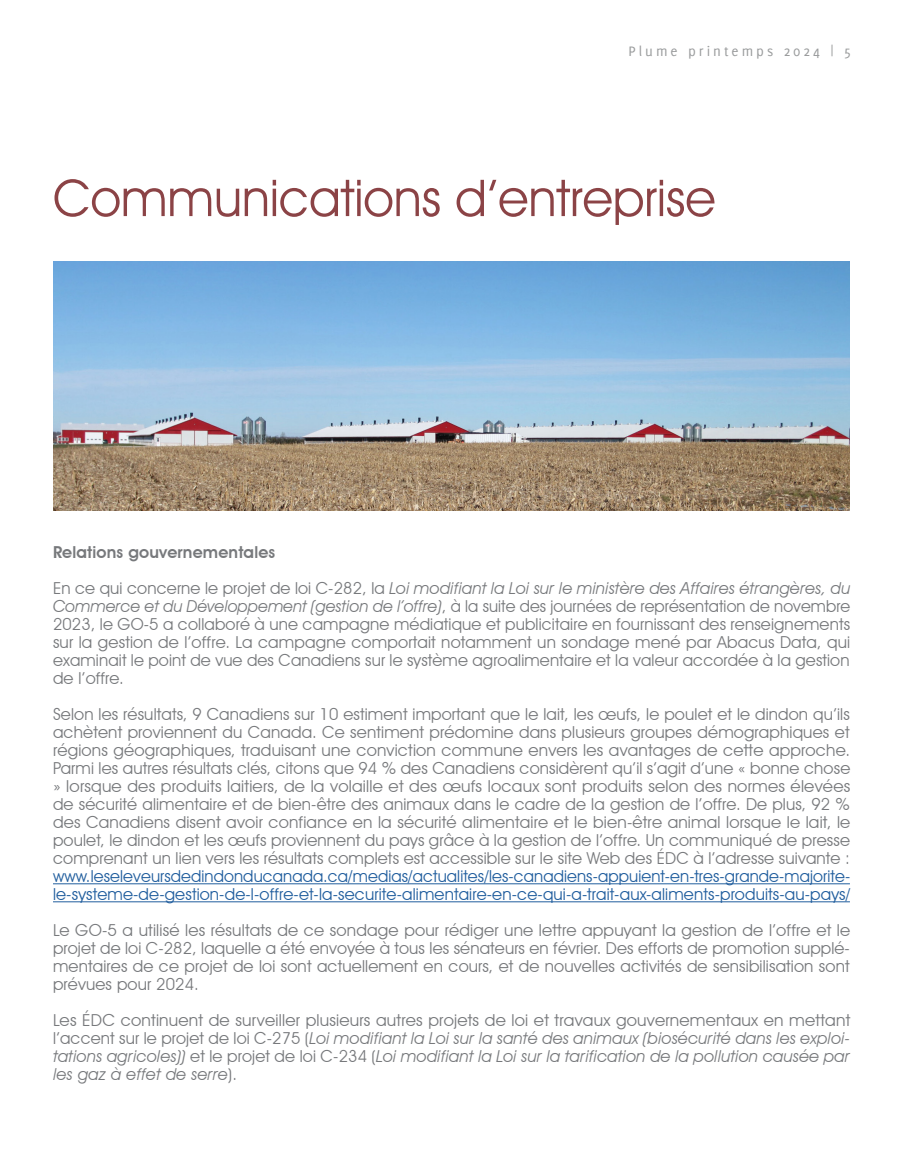
<style>
.page{position:relative;width:905px;height:1175px;background:#fff}
.page>*{position:absolute;margin:0;border:0;box-sizing:border-box;transform-origin:0 0}
.t1{font:51px "Avant Garde IT Cby BT";color:#6f1518}
.t2{font:16.5px/18px "Avant Garde IT Cby BT";letter-spacing:.01em;color:#77797c;text-align:justify}
.t3{font:italic 16.5px/18px "Avant Garde IT Cby BT";letter-spacing:.01em;color:#77797c}
.t4{font:16.5px/18px "Avant Garde IT Cby BT";letter-spacing:.01em;color:#215e9e}
.t5{font:15px "Delicious";letter-spacing:.2em;color:#999b9c}
.s1{font-weight:600;font-style:normal}
.s2{font-style:normal}
.s3{font-style:italic}
</style>
<div class="page">
<hr style="left:53px;top:883px;width:796px;height:1px;background:#215e9e">
<hr style="left:53px;top:901px;width:796px;height:1px;background:#215e9e">
<img style="left:54px;top:261px;width:795px;height:250px">
<p class="t5" style="left:628px;top:43px;width:224px">Plume printemps 2024 | 5</p>
<h1 class="t1" style="left:53px;top:167px;width:664px">Communications d’entreprise</h1>
<p class="t3" style="left:53px;top:534px;width:798px;line-height:36px"><span class="s1">Relations gouvernementales<br></span><span class="s2">En ce qui concerne le projet de loi C-282, la</span> Loi modifiant la Loi sur le ministère des Affaires étrangères, du</p>
<p class="t2" style="left:53px;top:597px;width:798px"><span class="s3">Commerce et du Développement (gestion de l’offre)</span>, à la suite des journées de représentation de novembre 2023, le GO-5 a collaboré à une campagne médiatique et publicitaire en fournissant des renseignements sur la gestion de l’offre. La campagne comportait notamment un sondage mené par Abacus Data, qui examinait le point de vue des Canadiens sur le système agroalimentaire et la valeur accordée à la gestion de l’offre.</p>
<p class="t2" style="left:53px;top:705px;width:798px">Selon les résultats, 9 Canadiens sur 10 estiment important que le lait, les œufs, le poulet et le dindon qu’ils achètent proviennent du Canada. Ce sentiment prédomine dans plusieurs groupes démographiques et régions géographiques, traduisant une conviction commune envers les avantages de cette approche.<br>Parmi les autres résultats clés, citons que 94 % des Canadiens considèrent qu’il s’agit d’une « bonne chose » lorsque des produits laitiers, de la volaille et des œufs locaux sont produits selon des normes élevées de sécurité alimentaire et de bien-être des animaux dans le cadre de la gestion de l’offre. De plus, 92 % des Canadiens disent avoir confiance en la sécurité alimentaire et le bien-être animal lorsque le lait, le poulet, le dindon et les œufs proviennent du pays grâce à la gestion de l’offre. Un communiqué de presse comprenant un lien vers les résultats complets est accessible sur le site Web des ÉDC à l’adresse suivante :</p>
<p class="t4" style="left:53px;top:867px;width:798px">www.leseleveursdedindonducanada.ca/medias/actualites/les-canadiens-appuient-en-tres-grande-majorite&shy;le-systeme-de-gestion-de-l-offre-et-la-securite-alimentaire-en-ce-qui-a-trait-aux-aliments-produits-au-pays/</p>
<p class="t2" style="left:53px;top:921px;width:798px">Le GO-5 a utilisé les résultats de ce sondage pour rédiger une lettre appuyant la gestion de l’offre et le projet de loi C-282, laquelle a été envoyée à tous les sénateurs en février. Des efforts de promotion supplé&shy;mentaires de ce projet de loi sont actuellement en cours, et de nouvelles activités de sensibilisation sont prévues pour 2024.</p>
<p class="t3" style="left:53px;top:1011px;width:798px;text-align:justify"><span class="s2">Les ÉDC continuent de surveiller plusieurs autres projets de loi et travaux gouvernementaux en mettant l’accent sur le projet de loi C-275 (</span>Loi modifiant la Loi sur la santé des animaux (biosécurité dans les exploi&shy;tations agricoles)) <span class="s2">et le projet de loi C-234 (</span>Loi modifiant la Loi sur la tarification de la pollution causée par les gaz à effet de serre<span class="s2">).</span></p>
</div>
